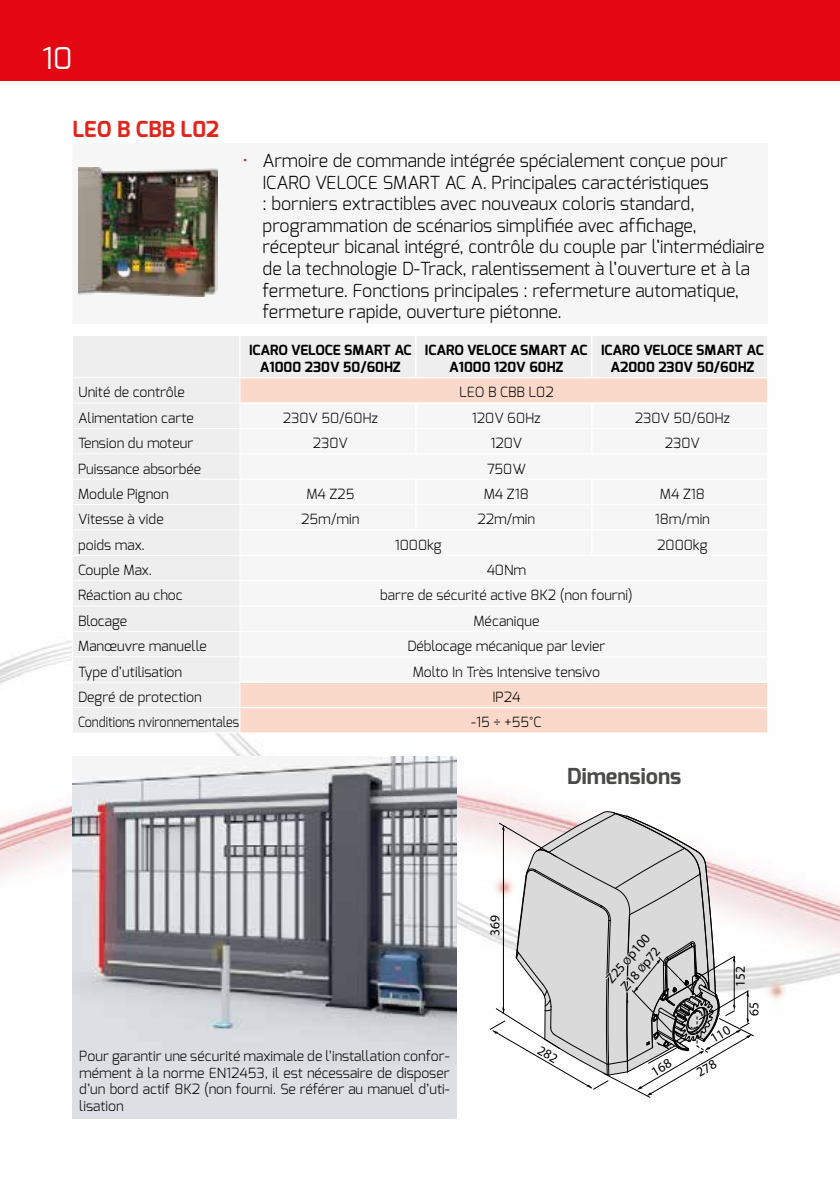
<style>
.page{position:relative;width:840px;height:1191px;background:#fff}
.page>*{position:absolute;margin:0;border:0;box-sizing:border-box;transform-origin:0 0}
.t1{font:30px "Exo";color:#fff}
.t2{font:700 22px "Exo";color:#4a4a49}
.t3{font:700 22px "Exo";color:#e1251b}
.t4{font:300 18px/21.6px "Exo";color:#000}
.t5{font:300 14px/16.8px "Exo";color:#000;text-align:justify}
.t6{font:700 14px/16.8px "Exo";color:#000;text-align:center}
.t7{font:300 14px "Exo";color:#000;scale:.9 1}
.t8{font:13.6px/16.2px "Myriad Pro";color:#000}
.s1{color:#e1251b}
.s2{font-size:10.6px}
</style>
<div class="page">
<img style="left:0;top:379px;width:839px;height:740px">
<div style="left:0;top:0;width:839px;height:81px;background:#e30613"></div>
<hr style="left:839px;top:0;width:1px;height:81px;background:#e30613">
<img style="left:78px;top:168px;width:139px;height:129px">
<img style="left:72px;top:756px;width:384px;height:363px">
<div style="left:73px;top:336px;width:693px;height:396px;background:#eee"></div>
<hr style="left:72px;top:377px;width:167px;height:1px;background:#fff">
<hr style="left:72px;top:403px;width:168px;height:1px;background:#fff">
<hr style="left:72px;top:428px;width:168px;height:1px;background:#fff">
<hr style="left:72px;top:453px;width:168px;height:1px;background:#fff">
<hr style="left:72px;top:479px;width:168px;height:1px;background:#fff">
<hr style="left:72px;top:504px;width:168px;height:1px;background:#fff">
<hr style="left:72px;top:529px;width:168px;height:1px;background:#fff">
<hr style="left:72px;top:555px;width:168px;height:1px;background:#fff">
<hr style="left:72px;top:580px;width:168px;height:1px;background:#fff">
<hr style="left:72px;top:605px;width:168px;height:1px;background:#fff">
<hr style="left:72px;top:631px;width:168px;height:1px;background:#fff">
<hr style="left:72px;top:656px;width:168px;height:1px;background:#fff">
<hr style="left:72px;top:682px;width:168px;height:1px;background:#fff">
<hr style="left:72px;top:707px;width:168px;height:1px;background:#fff">
<svg style="left:72px;top:379px;width:1px;height:353px"></svg>
<hr style="left:72px;top:732px;width:168px;height:1px;background:#fff">
<hr style="left:239px;top:336px;width:1px;height:41px;background:#fff">
<hr style="left:415px;top:336px;width:1px;height:41px;background:#fff">
<hr style="left:590px;top:336px;width:2px;height:41px;background:#fff">
<hr style="left:239px;top:377px;width:176px;height:1px;background:#fff">
<hr style="left:415px;top:377px;width:176px;height:1px;background:#fff">
<hr style="left:591px;top:377px;width:175px;height:1px;background:#fff">
<hr style="left:240px;top:732px;width:175px;height:1px;background:#fff">
<hr style="left:415px;top:732px;width:176px;height:1px;background:#fff">
<hr style="left:591px;top:732px;width:176px;height:1px;background:#fff">
<svg style="left:239px;top:378px;width:528px;height:354px"></svg>
<svg style="left:489px;top:810px;width:265px;height:288px"></svg>
<h1 class="t1" style="left:42px;top:39px;width:32px">10</h1>
<h2 class="t3" style="left:72px;top:115px;width:148px">LEO B CBB L02</h2>
<p class="t4" style="left:262px;top:150px;width:503px;text-indent:-20px"><span class="s1">•</span> Armoire de commande intégrée spécialement conçue pour ICARO VELOCE SMART AC A. Principales caractéristiques<br>: borniers extractibles avec nouveaux coloris standard, programmation de scénarios simplifiée avec affichage, récepteur bicanal intégré, contrôle du couple par l’intermédiaire de la technologie D-Track, ralentissement à l’ouverture et à la fermeture. Fonctions principales : refermeture automatique, fermeture rapide, ouverture piétonne.</p>
<p class="t6" style="left:249px;top:342px;width:164px">ICARO VELOCE SMART AC<br>A1000 230V 50/60HZ</p>
<p class="t6" style="left:424px;top:342px;width:164px">ICARO VELOCE SMART AC<br>A1000 120V 60HZ</p>
<p class="t6" style="left:600px;top:342px;width:164px">ICARO VELOCE SMART AC<br>A2000 230V 50/60HZ</p>
<p class="t5" style="left:78px;top:384px;width:108px">Unité de contrôle</p>
<p class="t5" style="left:459px;top:384px;width:96px">LEO B CBB L02</p>
<p class="t5" style="left:78px;top:409px;width:117px">Alimentation carte</p>
<p class="t5" style="left:282px;top:409px;width:97px">230V 50/60Hz</p>
<p class="t5" style="left:471px;top:409px;width:70px">120V 60Hz</p>
<p class="t5" style="left:634px;top:409px;width:97px">230V 50/60Hz</p>
<p class="t5" style="left:78px;top:434px;width:117px">Tension du moteur</p>
<p class="t5" style="left:312px;top:434px;width:37px">230V</p>
<p class="t5" style="left:490px;top:434px;width:33px">120V</p>
<p class="t5" style="left:664px;top:434px;width:37px">230V</p>
<p class="t5" style="left:78px;top:460px;width:124px">Puissance absorbée</p>
<p class="t5" style="left:486px;top:460px;width:40px">750W</p>
<p class="t5" style="left:78px;top:485px;width:92px">Module Pignon</p>
<p class="t5" style="left:306px;top:485px;width:49px">M4 Z25</p>
<p class="t5" style="left:483px;top:485px;width:46px">M4 Z18</p>
<p class="t5" style="left:659px;top:485px;width:46px">M4 Z18</p>
<p class="t5" style="left:78px;top:511px;width:87px">Vitesse à vide</p>
<p class="t5" style="left:301px;top:511px;width:60px">25m/min</p>
<p class="t5" style="left:477px;top:511px;width:59px">22m/min</p>
<p class="t5" style="left:654px;top:511px;width:57px">18m/min</p>
<p class="t5" style="left:78px;top:536px;width:68px">poids max.</p>
<p class="t5" style="left:394px;top:536px;width:48px">1000kg</p>
<p class="t5" style="left:656px;top:536px;width:52px">2000kg</p>
<p class="t5" style="left:78px;top:561px;width:75px">Couple Max.</p>
<p class="t5" style="left:486px;top:561px;width:41px">40Nm</p>
<p class="t5" style="left:78px;top:587px;width:106px">Réaction au choc</p>
<p class="t5" style="left:380px;top:587px;width:254px">barre de sécurité active 8K2 (non fourni)</p>
<p class="t5" style="left:78px;top:612px;width:50px">Blocage</p>
<p class="t5" style="left:473px;top:612px;width:67px">Mécanique</p>
<p class="t5" style="left:78px;top:637px;width:130px">Manœuvre manuelle</p>
<p class="t5" style="left:407px;top:637px;width:199px">Déblocage mécanique par levier</p>
<p class="t5" style="left:78px;top:663px;width:105px">Type d’utilisation</p>
<p class="t5" style="left:412px;top:663px;width:189px">Molto In Très Intensive tensivo</p>
<p class="t5" style="left:78px;top:688px;width:125px">Degré de protection</p>
<p class="t5" style="left:492px;top:688px;width:29px">IP24</p>
<p class="t7" style="left:78px;top:713px;width:180px">Conditions nvironnementales</p>
<p class="t5" style="left:471px;top:714px;width:72px">-15 ÷ +55°C</p>
<p class="t8" style="left:486px;top:935px;width:22px;rotate:-90deg">369</p>
<p class="t5" style="left:79px;top:1047px;width:372px">Pour garantir une sécurité maximale de l’installation confor&shy;mément à la norme EN12453, il est nécessaire de disposer d’un bord actif 8K2 (non fourni. Se référer au manuel d’uti&shy;lisation</p>
<h2 class="t2" style="left:566px;top:762px;width:116px">Dimensions</h2>
<p class="t8" style="left:602px;top:976px;width:61px;rotate:-50deg">Z25 <span class="s2">Ø</span>p100<br>Z18 <span class="s2">Ø</span>p72</p>
<p class="t8" style="left:731px;top:987px;width:22px;rotate:-90deg">152</p>
<p class="t8" style="left:745px;top:1015px;width:15px;rotate:-90deg">65</p>
</div>
